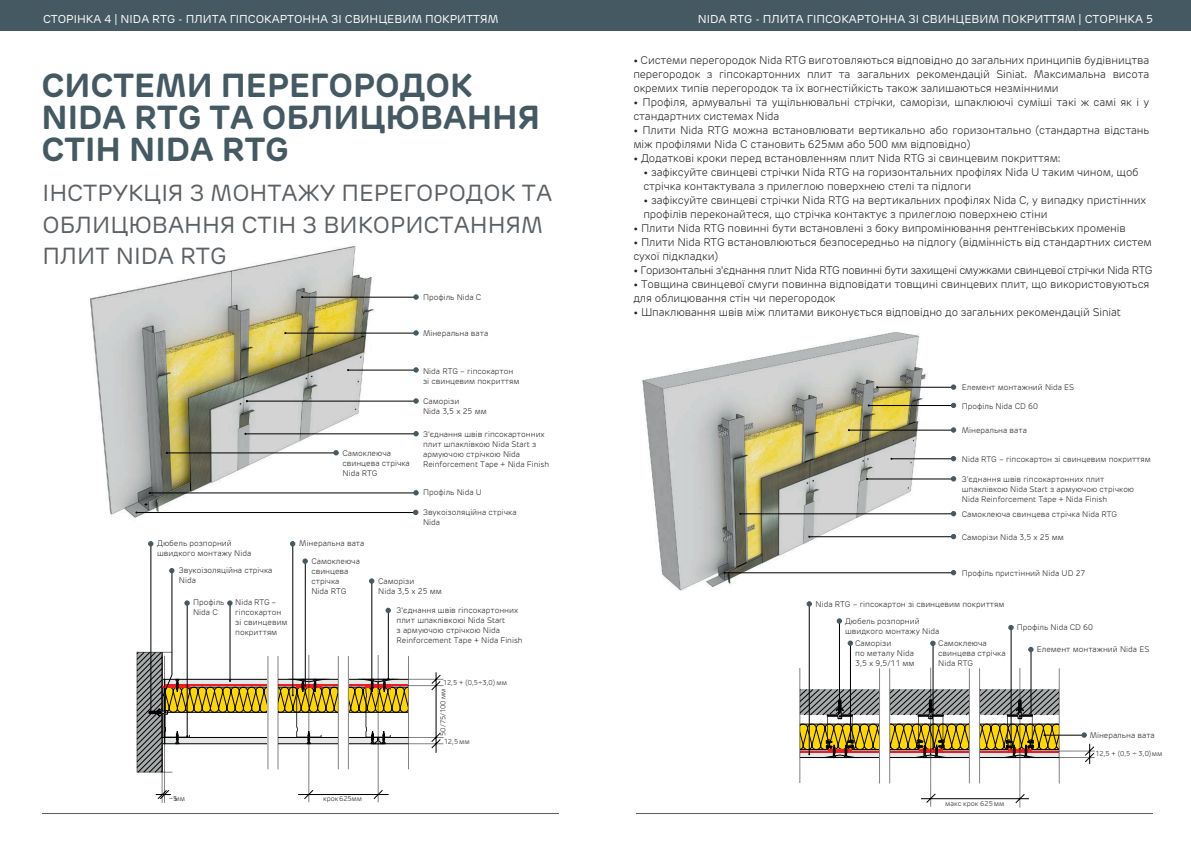
<style>
.page{position:relative;width:1191px;height:842px;background:#fff}
.page>*{position:absolute;margin:0;border:0;box-sizing:border-box;transform-origin:0 0}
.t1{font:700 32.9px/32px "New Rubrik Edge";color:#455962}
.t2{font:23px/31.5px "New Rubrik Edge";color:#5c6165}
.t3{font:11.3px "New Rubrik Edge";color:#fff}
.t4{font:300 11px/14px "New Rubrik Edge";letter-spacing:-.01em;color:#231f20}
.t5{font:300 11px "New Rubrik Edge";letter-spacing:-.035em;color:#231f20}
.t6{font:300 8px/10px "New Rubrik Edge";color:#231f20}
.t7{font:300 7px "New Rubrik Edge";color:#231f20}
</style>
<div class="page">
<img style="left:641px;top:332px;width:303px;height:259px">
<img style="left:90px;top:246px;width:298px;height:272px">
<hr style="left:302px;top:297px;width:113px;height:1px;background:#000001">
<hr style="left:285px;top:333px;width:130px;height:1px;background:#000001">
<hr style="left:245px;top:434px;width:170px;height:1px;background:#000001">
<hr style="left:247px;top:401px;width:168px;height:1px;background:#000001">
<hr style="left:150px;top:493px;width:265px;height:1px;background:#000001">
<hr style="left:136px;top:512px;width:278px;height:1px;background:#000001">
<hr style="left:167px;top:453px;width:168px;height:1px;background:#000001">
<hr style="left:151px;top:545px;width:1px;height:168px;background:#000001">
<hr style="left:292px;top:545px;width:1px;height:150px;background:#000001">
<hr style="left:348px;top:370px;width:67px;height:1px;background:#000001">
<svg style="left:413px;top:294px;width:6px;height:6px"></svg>
<svg style="left:413px;top:330px;width:6px;height:6px"></svg>
<svg style="left:413px;top:431px;width:6px;height:5px"></svg>
<svg style="left:413px;top:398px;width:6px;height:6px"></svg>
<svg style="left:413px;top:490px;width:6px;height:5px"></svg>
<svg style="left:413px;top:510px;width:5px;height:5px"></svg>
<svg style="left:333px;top:450px;width:6px;height:5px"></svg>
<svg style="left:148px;top:541px;width:5px;height:5px"></svg>
<svg style="left:290px;top:541px;width:5px;height:5px"></svg>
<svg style="left:137px;top:558px;width:306px;height:245px"></svg>
<svg style="left:413px;top:367px;width:6px;height:6px"></svg>
<div style="left:0;top:0;width:1191px;height:31px;background:#455962"></div>
<hr style="left:636px;top:814px;width:516px;height:1px;background:#5f5f62">
<hr style="left:43px;top:813px;width:516px;height:1px;background:#5f5f62">
<hr style="left:877px;top:387px;width:75px;height:1px;background:#000001">
<hr style="left:868px;top:405px;width:84px;height:1px;background:#000001">
<hr style="left:849px;top:430px;width:103px;height:1px;background:#000001">
<hr style="left:891px;top:458px;width:61px;height:1px;background:#000001">
<hr style="left:740px;top:514px;width:212px;height:1px;background:#000001">
<hr style="left:809px;top:536px;width:143px;height:1px;background:#000001">
<hr style="left:724px;top:572px;width:228px;height:1px;background:#000001">
<hr style="left:867px;top:479px;width:85px;height:1px;background:#000001">
<svg style="left:951px;top:384px;width:5px;height:6px"></svg>
<svg style="left:951px;top:403px;width:5px;height:5px"></svg>
<svg style="left:951px;top:427px;width:5px;height:6px"></svg>
<svg style="left:951px;top:456px;width:5px;height:5px"></svg>
<svg style="left:951px;top:511px;width:5px;height:5px"></svg>
<svg style="left:951px;top:534px;width:5px;height:5px"></svg>
<svg style="left:951px;top:570px;width:5px;height:5px"></svg>
<svg style="left:951px;top:476px;width:5px;height:5px"></svg>
<hr style="left:809px;top:605px;width:1px;height:149px;background:#000001">
<hr style="left:1030px;top:651px;width:1px;height:64px;background:#000001">
<hr style="left:932px;top:645px;width:1px;height:105px;background:#000001">
<hr style="left:850px;top:643px;width:1px;height:99px;background:#000001">
<hr style="left:1010px;top:629px;width:1px;height:120px;background:#000001">
<hr style="left:839px;top:621px;width:1px;height:92px;background:#000001">
<svg style="left:799px;top:668px;width:295px;height:139px"></svg>
<svg style="left:1028px;top:647px;width:5px;height:5px"></svg>
<svg style="left:930px;top:641px;width:5px;height:5px"></svg>
<svg style="left:847px;top:640px;width:6px;height:6px"></svg>
<svg style="left:1008px;top:625px;width:5px;height:5px"></svg>
<svg style="left:836px;top:618px;width:6px;height:6px"></svg>
<svg style="left:806px;top:601px;width:6px;height:6px"></svg>
<p class="t3" style="left:43px;top:12px;width:457px">СТОРІНКА 4 | NIDA RTG - ПЛИТА ГІПСОКАРТОННА ЗІ СВИНЦЕВИМ ПОКРИТТЯМ</p>
<p class="t3" style="left:698px;top:12px;width:457px">NIDA RTG - ПЛИТА ГІПСОКАРТОННА ЗІ СВИНЦЕВИМ ПОКРИТТЯМ | СТОРІНКА 5</p>
<h1 class="t1" style="left:42px;top:70px;width:500px">СИСТЕМИ ПЕРЕГОРОДОК<br>NIDA RTG ТА ОБЛИЦЮВАННЯ<br>СТІН NIDA RTG</h1>
<h2 class="t2" style="left:43px;top:177px;width:511px">ІНСТРУКЦІЯ З МОНТАЖУ ПЕРЕГОРОДОК ТА<br>ОБЛИЦЮВАННЯ СТІН З ВИКОРИСТАННЯМ<br>ПЛИТ NIDA RTG</h2>
<p class="t6" style="left:423px;top:292px;width:60px">Профіль Nida C</p>
<p class="t6" style="left:423px;top:328px;width:67px">Мінеральна вата</p>
<p class="t6" style="left:423px;top:366px;width:98px">Nida RTG – гіпсокартон зі свинцевим покриттям</p>
<p class="t6" style="left:342px;top:448px;width:69px">Самоклеюча свинцева стрічка<br>Nida RTG</p>
<p class="t6" style="left:423px;top:396px;width:65px">Саморізи<br>Nida 3,5 x 25 мм</p>
<p class="t6" style="left:423px;top:429px;width:128px">З'єднання швів гіпсокартонних плит шпаклівкою Nida Start з армуючою стрічкою Nida<br>Reinforcement Tape + Nida Finish</p>
<p class="t6" style="left:423px;top:487px;width:60px">Профіль Nida U</p>
<p class="t6" style="left:423px;top:507px;width:95px">Звукоізоляційна стрічка<br>Nida</p>
<p class="t6" style="left:157px;top:538px;width:96px">Дюбель розпорний швидкого монтажу Nida</p>
<p class="t6" style="left:299px;top:538px;width:67px">Мінеральна вата</p>
<p class="t6" style="left:311px;top:556px;width:50px">Самоклеюча свинцева стрічка<br>Nida RTG</p>
<p class="t6" style="left:179px;top:565px;width:95px">Звукоізоляційна стрічка<br>Nida</p>
<p class="t6" style="left:193px;top:597px;width:33px">Профіль<br>Nida C</p>
<p class="t6" style="left:235px;top:597px;width:54px">Nida RTG – гіпсокартон зі свинцевим покриттям</p>
<p class="t6" style="left:378px;top:576px;width:65px">Саморізи<br>Nida 3,5 x 25 мм</p>
<p class="t6" style="left:396px;top:605px;width:128px">З'єднання швів гіпсокартонних плит шпаклівкоюі Nida Start<br>з армуючою стрічкою Nida<br>Reinforcement Tape + Nida Finish</p>
<p class="t7" style="left:443px;top:678px;width:66px">12,5 + (0,5÷3,0) мм</p>
<p class="t7" style="left:439px;top:736px;width:49px;rotate:-90deg">50/75/100 мм</p>
<p class="t7" style="left:444px;top:737px;width:27px">12,5 мм</p>
<p class="t7" style="left:169px;top:794px;width:18px">~5 мм</p>
<p class="t7" style="left:323px;top:794px;width:40px">крок 625 мм</p>
<p class="t4" style="left:633px;top:53px;width:517px;text-align:justify">• Системи перегородок Nida RTG виготовляються відповідно до загальних принципів будівництва перегородок з гіпсокартонних плит та загальних рекомендацій Siniat. Максимальна висота окремих типів перегородок та їх вогнестійкість також залишаються незмінними</p>
<p class="t4" style="left:633px;top:96px;width:517px">• Профіля, армувальні та ущільнювальні стрічки, саморізи, шпаклюючі суміші такі ж самі як і у стандартних системах Nida</p>
<p class="t4" style="left:633px;top:124px;width:517px">• Плити Nida RTG можна встановлювати вертикально або горизонтально (стандартна відстань між профілями Nida C становить 625мм або 500 мм відповідно)</p>
<p class="t4" style="left:633px;top:152px;width:429px">• Додаткові кроки перед встановленням плит Nida RTG зі свинцевим покриттям:</p>
<p class="t4" style="left:643px;top:166px;width:497px">• зафіксуйте свинцеві стрічки Nida RTG на горизонтальних профілях Nida U таким чином, щоб стрічка контактувала з прилеглою поверхнею стелі та підлоги</p>
<p class="t4" style="left:643px;top:194px;width:504px">• зафіксуйте свинцеві стрічки Nida RTG на вертикальних профілях Nida C, у випадку пристінних профілів переконайтеся, що стрічка контактує з прилеглою поверхнею стіни</p>
<p class="t4" style="left:633px;top:222px;width:494px">• Плити Nida RTG повинні бути встановлені з боку випромінювання рентгенівських променів</p>
<p class="t4" style="left:633px;top:236px;width:520px">• Плити Nida RTG встановлюються безпосередньо на підлогу (відмінність від стандартних систем сухої підкладки)</p>
<p class="t5" style="left:633px;top:264px;width:520px">• Горизонтальні з'єднання плит Nida RTG повинні бути захищені смужками свинцевої стрічки Nida RTG</p>
<p class="t4" style="left:633px;top:278px;width:517px">• Товщина свинцевої смуги повинна відповідати товщині свинцевих плит, що використовуються для облицювання стін чи перегородок</p>
<p class="t4" style="left:633px;top:306px;width:489px">• Шпаклювання швів між плитами виконується відповідно до загальних рекомендацій Siniat</p>
<p class="t6" style="left:961px;top:382px;width:114px">Елемент монтажний Nida ES</p>
<p class="t6" style="left:961px;top:401px;width:78px">Профіль Nida CD 60</p>
<p class="t6" style="left:961px;top:425px;width:67px">Мінеральна вата</p>
<p class="t6" style="left:961px;top:454px;width:190px">Nida RTG – гіпсокартон зі свинцевим покриттям</p>
<p class="t6" style="left:961px;top:474px;width:174px">З'єднання швів гіпсокартонних плит шпаклівкою Nida Start з армуючою стрічкою<br>Nida Reinforcement Tape + Nida Finish</p>
<p class="t6" style="left:961px;top:509px;width:157px">Самоклеюча свинцева стрічка Nida RTG</p>
<p class="t6" style="left:961px;top:532px;width:104px">Саморізи Nida 3,5 x 25 мм</p>
<p class="t6" style="left:961px;top:568px;width:125px">Профіль пристінний Nida UD 27</p>
<p class="t6" style="left:845px;top:596px;width:161px;line-height:16.7px;text-indent:-30px">Nida RTG – гіпсокартон зі свинцевим покриттям<br>Дюбель розпорний</p>
<p class="t6" style="left:855px;top:625px;width:86px;line-height:11.9px;text-indent:-10px">швидкого монтажу Nida<br>Саморізи</p>
<p class="t6" style="left:855px;top:648px;width:61px">по металу Nida<br>3,5 x 9,5/11 мм</p>
<p class="t6" style="left:938px;top:638px;width:69px">Самоклеюча свинцева стрічка<br>Nida RTG</p>
<p class="t6" style="left:1017px;top:622px;width:78px">Профіль Nida CD 60</p>
<p class="t6" style="left:1037px;top:644px;width:114px">Елемент монтажний Nida ES</p>
<p class="t6" style="left:1089px;top:730px;width:67px">Мінеральна вата</p>
<p class="t7" style="left:945px;top:799px;width:61px">макс крок 625 мм</p>
<p class="t7" style="left:1095px;top:749px;width:69px">12,5 + (0,5 ÷ 3,0) мм</p>
</div>
